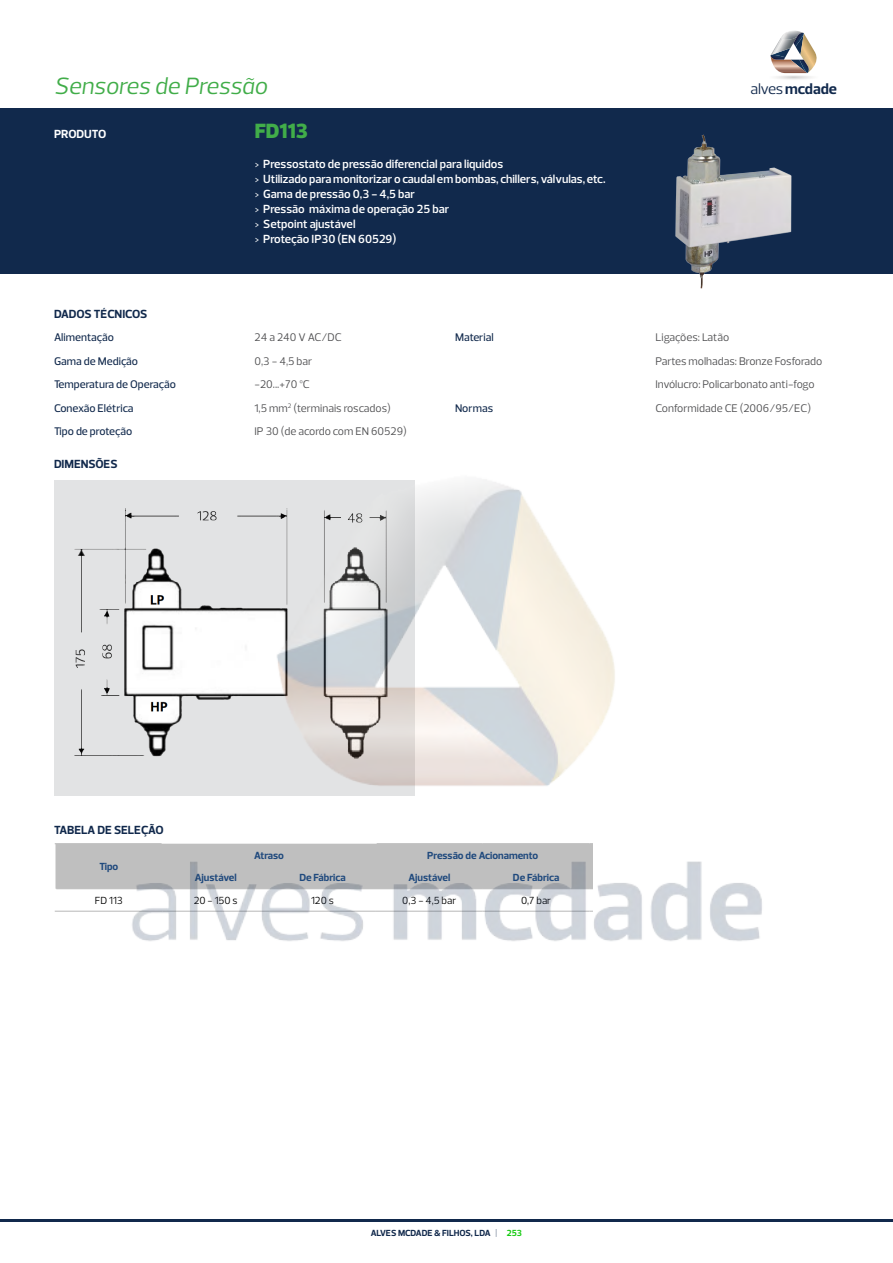
<style>
.page{position:relative;width:893px;height:1263px;background:#fff}
.page>*{position:absolute;margin:0;border:0;box-sizing:border-box;transform-origin:0 0}
.t1{font:italic 24px "Prelo";color:#41ad49}
.t2{font:900 21px "Prelo";color:#41ad49}
.t3{font:700 15.3px "Prelo";color:#11294c}
.t4{font:600 12px/15px "Prelo";color:#fff}
.t5{font:700 12px "Prelo";letter-spacing:-.01em;color:#11294c}
.t6{font:700 12px "Prelo";letter-spacing:-.01em;color:#fff}
.t7{font:11.25px/23.5px "Prelo";color:#4d4d4f}
.t8{font:500 11.25px/23.5px "Prelo";color:#11294c}
.t9{font:700 10.5px "Prelo";color:#1f497d}
.t10{font:10.5px "Prelo";color:#000}
.t11{font:700 9px "Prelo";letter-spacing:-.01em;color:#11294c}
.s1{font-weight:400}
.s2{font-weight:300}
.s3{color:#16ca11}
</style>
<div class="page">
<img style="left:786px;top:30px;width:17px;height:3px">
<svg style="left:770px;top:33px;width:47px;height:40px"></svg>
<hr style="left:0;top:1219px;width:893px;height:2px;background:#11294c">
<div style="left:0;top:108px;width:893px;height:165px;background:#11294c"></div>
<img style="left:664px;top:134px;width:150px;height:154px">
<div style="left:54px;top:480px;width:361px;height:316px;background:#e2e3e4"></div>
<img style="left:74px;top:548px;width:49px;height:208px">
<div style="left:56px;top:844px;width:67px;height:44px;background:#bfbfbf"></div>
<hr style="left:55px;top:843px;width:107px;height:1px;background:#bfbfbf">
<hr style="left:56px;top:888px;width:106px;height:1px;background:#bfbfbf">
<hr style="left:55px;top:911px;width:107px;height:1px;background:#bfbfbf">
<img style="left:123px;top:480px;width:639px;height:461px">
<h1 class="t1" style="left:54px;top:71px;width:215px">Sensores de Pressão</h1>
<p class="t6" style="left:54px;top:127px;width:54px">PRODUTO</p>
<h2 class="t2" style="left:255px;top:118px;width:55px">FD113</h2>
<p class="t5" style="left:54px;top:307px;width:95px">DADOS TÉCNICOS</p>
<p class="t4" style="left:255px;top:157px;width:352px"><span class="s1">&gt;</span> Pressostato de pressão diferencial para liquidos<br><span class="s1">&gt;</span> Utilizado para monitorizar o caudal em bombas, chillers, válvulas, etc. <span class="s1">&gt;</span> Gama de pressão 0,3 - 4,5 bar<br><span class="s1">&gt;</span> Pressão máxima de operação 25 bar<br><span class="s1">&gt;</span> Setpoint ajustável<br><span class="s1">&gt;</span> Proteção IP30 (EN 60529)</p>
<p class="t8" style="left:54px;top:326px;width:123px">Alimentação<br>Gama de Medição<br>Temperatura de Operação<br>Conexão Elétrica<br>Tipo de proteção</p>
<p class="t7" style="left:254px;top:326px;width:154px">24 a 240 V AC/DC<br>0,3 - 4,5 bar<br>-20...+70 ºC<br>1,5 mm<sup>2</sup> (terminais roscados)<br>IP 30 (de acordo com EN 60529)</p>
<p class="t5" style="left:54px;top:457px;width:65px">DIMENSÕES</p>
<p class="t8" style="left:455px;top:326px;width:40px">Material</p>
<p class="t8" style="left:455px;top:396px;width:40px">Normas</p>
<p class="t3" style="left:750px;top:80px;width:88px"><span class="s1">alves</span> mcdade</p>
<p class="t7" style="left:655px;top:326px;width:168px">Ligações: Latão<br>Partes molhadas: Bronze Fosforado<br>Invólucro: Policarbonato anti-fogo<br>Conformidade CE (2006/95/EC)</p>
<p class="t5" style="left:54px;top:822px;width:111px">TABELA DE SELEÇÃO</p>
<p class="t9" style="left:99px;top:860px;width:21px">Tipo</p>
<p class="t9" style="left:254px;top:849px;width:31px">Atraso</p>
<p class="t9" style="left:427px;top:849px;width:112px">Pressão de Acionamento</p>
<p class="t9" style="left:195px;top:871px;width:43px">Ajustável</p>
<p class="t9" style="left:299px;top:871px;width:48px">De Fábrica</p>
<p class="t9" style="left:408px;top:871px;width:43px">Ajustável</p>
<p class="t9" style="left:513px;top:871px;width:48px">De Fábrica</p>
<p class="t10" style="left:95px;top:894px;width:30px">FD 113</p>
<p class="t10" style="left:194px;top:894px;width:45px">20 - 150 s</p>
<p class="t10" style="left:311px;top:894px;width:24px">120 s</p>
<p class="t10" style="left:402px;top:894px;width:56px">0,3 - 4,5 bar</p>
<p class="t10" style="left:521px;top:894px;width:32px">0,7 bar</p>
<p class="t11" style="left:371px;top:1227px;width:153px">ALVES MCDADE &amp; FILHOS, LDA <span class="s2">|</span> <span class="s3">253</span></p>
</div>
